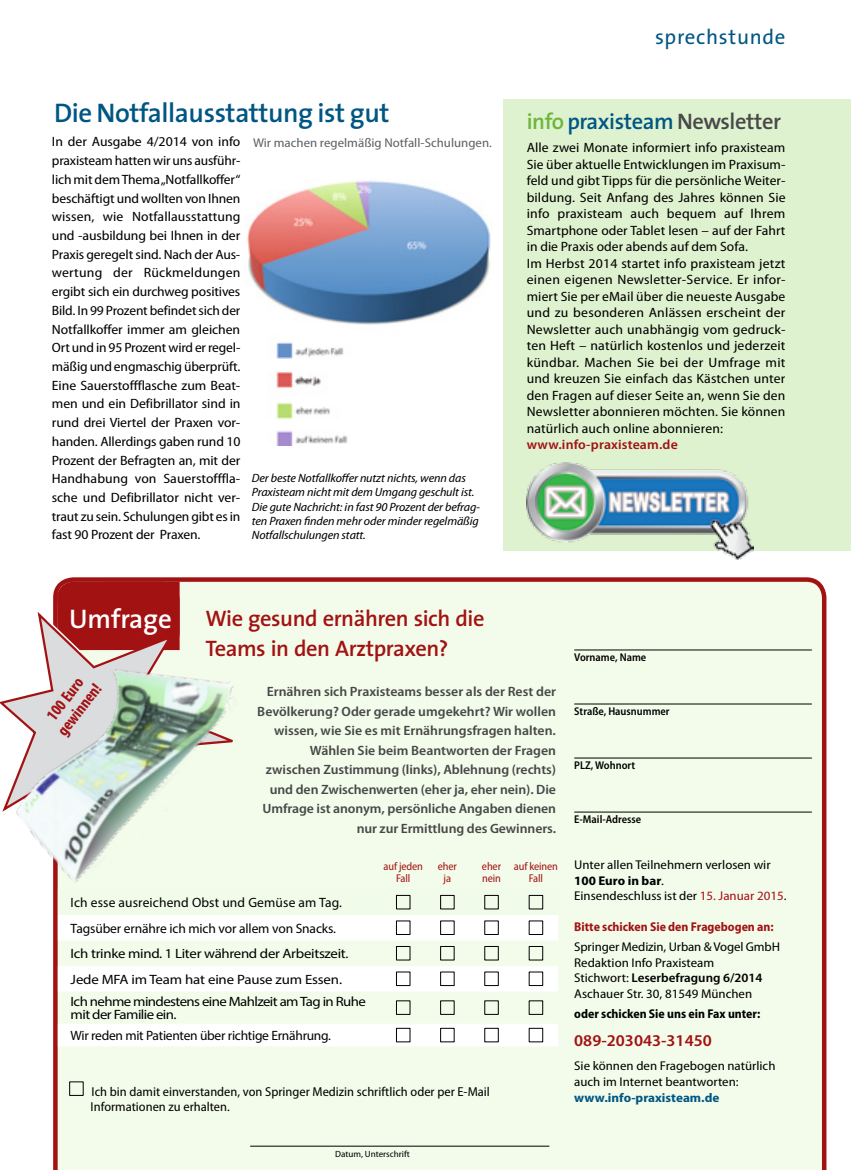
<style>
.page{position:relative;width:851px;height:1170px;background:#fff}
.page>*{position:absolute;margin:0;border:0;box-sizing:border-box;transform-origin:0 0}
._03_Head_18{font:600 27px "The Sans";letter-spacing:-.015em;color:#005683}
._09_Tabellen_head{font:600 27px "The Sans";letter-spacing:-.005em;color:#fff}
._09_Tabellen_head-2{font:600 22.5px/30px "The Sans";letter-spacing:-.02em;color:#a21213}
._03_Head_18-2{font:600 22.5px "The Sans";letter-spacing:-.02em;color:#005683}
._01_Rubrik{font:21px "The Sans";letter-spacing:.035em;color:#005683}
._09_Tabellen_head-3{font:700 condensed 16.65px/18px "Myriad Pro";color:#a21213;text-align:center}
._05_copy{font:600 semi-condensed 16.5px "Myriad Pro";color:#a21213;scale:1.1 1}
._06_Kasten{font:semi-condensed 13.5px/16.5px "Myriad Pro";color:#000;text-align:justify;scale:1.11 1}
._05_copy-2{font:semi-condensed 13.5px/18.8px "Myriad Pro";letter-spacing:-.01em;color:#000;text-align:justify;scale:1.11 1}
._05_copy-3{font:600 semi-condensed 13.5px/19.5px "Myriad Pro";letter-spacing:-.005em;color:#484849;text-align:right;scale:1.1 1}
._09_tab_Grundschrift{font:13.5px "Myriad Pro";letter-spacing:-.02em;color:#000}
._09_tab_Grundschrift-2{font:13.5px "Myriad Pro";letter-spacing:-.02em;color:#000;scale:1.1 1}
._09_tab_Grundschrift-3{font:13.5px/13.5px "Myriad Pro";letter-spacing:-.04em;color:#000;scale:1.1 1}
._09_tab_Grundschrift-4{font:13.5px "Myriad Pro";letter-spacing:.01em;color:#000}
._06_Kasten-2{font:600 semi-condensed 13.5px "Myriad Pro";letter-spacing:.01em;color:#a21213;scale:1.1 1}
._09_tab_Grundschrift-5{font:semi-condensed 12.9px/15px "Myriad Pro";color:#000;scale:1.05 1}
._05_copy-4{font:semi-condensed 12.75px/15.6px "Myriad Pro";color:#000;scale:1.1 1}
._05_copy-5{font:semi-condensed 12.75px "Myriad Pro";color:#5d6266;scale:1.1 1}
._05_copy-6{font:700 semi-condensed 12.75px "Myriad Pro";color:#a21213}
._05_copy-7{font:600 semi-condensed 12.75px "Myriad Pro";color:#000;scale:1.1 1}
._05_copy-8{font:700 semi-condensed 12.75px "Myriad Pro";color:#000}
._08_Bildunterschrift{font:italic semi-condensed 12px/14.2px "Myriad Pro";letter-spacing:-.01em;color:#000;scale:1.1 1}
._05_copy-9{font:600 semi-condensed 11.25px "Myriad Pro";color:#000}
._09_tab_Grundschrift-6{font:semi-condensed 11.25px/12px "Myriad Pro";letter-spacing:-.01em;color:#a21213;text-align:center}
._05_copy-10{font:semi-condensed 9px "Myriad Pro";color:#000;scale:1.1 1}
.s1{color:#6db53c}
.s2{color:#484849}
.s3{font-stretch:semi-condensed}
.s4{font-weight:700}
.s5{color:#a71018}
.s6{font-weight:400}
.s7{font-weight:700;color:#005683}
</style>
<div class="page">
<div style="left:53px;top:577px;width:773px;height:592px;background:#f3fcea"></div>
<div style="left:503px;top:99px;width:347px;height:452px;background:#dff2cf"></div>
<svg style="left:58px;top:889px;width:500px;height:51px"></svg>
<svg style="left:58px;top:965px;width:500px;height:81px"></svg>
<div style="left:396px;top:895px;width:14px;height:14px;border:1px solid #000"></div>
<div style="left:440px;top:895px;width:14px;height:14px;border:1px solid #000"></div>
<div style="left:528px;top:895px;width:15px;height:14px;border:1px solid #000"></div>
<div style="left:396px;top:946px;width:14px;height:14px;border:1px solid #000"></div>
<div style="left:440px;top:946px;width:14px;height:14px;border:1px solid #000"></div>
<div style="left:528px;top:946px;width:15px;height:14px;border:1px solid #000"></div>
<div style="left:396px;top:1027px;width:14px;height:15px;border:1px solid #000"></div>
<div style="left:440px;top:1027px;width:14px;height:15px;border:1px solid #000"></div>
<div style="left:528px;top:1027px;width:15px;height:15px;border:1px solid #000"></div>
<hr style="left:574px;top:649px;width:237px;height:1px;background:#000">
<hr style="left:574px;top:703px;width:237px;height:1px;background:#000">
<hr style="left:574px;top:757px;width:237px;height:1px;background:#000">
<hr style="left:574px;top:811px;width:237px;height:1px;background:#000">
<svg style="left:37px;top:608px;width:205px;height:12px"></svg>
<svg style="left:45px;top:581px;width:135px;height:39px;background:#a92627"></svg>
<div style="left:57px;top:581px;width:34px;height:33px;background:#a21213;border-radius:50%"></div>
<img style="left:0;top:620px;width:280px;height:274px">
<hr style="left:250px;top:1145px;width:299px;height:1px;background:#000">
<img style="left:526px;top:462px;width:227px;height:97px">
<img style="left:247px;top:180px;width:244px;height:266px">
<p class="_03_Head_18" style="left:54px;top:90px;width:337px">Die Notfallausstattung ist gut</p>
<p class="_05_copy-2" style="left:52px;top:133px;width:171px">In der Ausgabe 4/2014 von info praxisteam hatten wir uns ausführ&shy;lich mit dem Thema „Notfallkoffer“ beschäftigt und wollten von Ihnen wissen, wie Notfallausstattung und -ausbildung bei Ihnen in der Praxis geregelt sind. Nach der Aus&shy;wertung der Rückmeldungen ergibt sich ein durchweg positives Bild. In 99 Prozent befindet sich der Notfallkoffer immer am gleichen Ort und in 95 Prozent wird er regel&shy;mäßig und engmaschig überprüft.<br>Eine Sauerstoffflasche zum Beat&shy;men und ein Defibrillator sind in rund drei Viertel der Praxen vor&shy;handen. Allerdings gaben rund 10<br>Prozent der Befragten an, mit der Handhabung von Sauerstofffla&shy;sche und Defibrillator nicht ver&shy;traut zu sein. Schulungen gibt es in fast 90 Prozent der Praxen.</p>
<p class="_05_copy-5" style="left:253px;top:136px;width:219px">Wir machen regelmäßig Notfall-Schulungen.</p>
<p class="_08_Bildunterschrift" style="left:252px;top:471px;width:209px">Der beste Notfallkoffer nutzt nichts, wenn das Praxisteam nicht mit dem Umgang geschult ist.<br>Die gute Nachricht: in fast 90 Prozent der befrag&shy;ten Praxen finden mehr oder minder regelmäßig Notfallschulungen statt.</p>
<p class="_09_Tabellen_head" style="left:69px;top:596px;width:104px">Umfrage</p>
<p class="_09_Tabellen_head-2" style="left:205px;top:602px;width:280px">Wie gesund ernähren sich die<br>Teams in den Arztpraxen?</p>
<p class="_01_Rubrik" style="left:655px;top:19px;width:132px">sprechstunde</p>
<p class="_03_Head_18-2" style="left:526px;top:103px;width:256px"><span class="s1">info</span> praxisteam <span class="s2">Newsletter</span></p>
<p class="_06_Kasten" style="left:526px;top:140px;width:235px">Alle zwei Monate informiert info praxisteam Sie über aktuelle Entwicklungen im Praxisum&shy;feld und gibt Tipps für die persönliche Weiter&shy;bildung. Seit Anfang des Jahres können Sie info praxisteam auch bequem auf Ihrem Smartphone oder Tablet lesen – auf der Fahrt in die Praxis oder abends auf dem Sofa.</p>
<p class="_06_Kasten" style="left:526px;top:255px;width:235px">Im Herbst 2014 startet info praxisteam jetzt einen eigenen Newsletter-Service. Er infor&shy;miert Sie per eMail über die neueste Ausgabe und zu besonderen Anlässen erscheint der Newsletter auch unabhängig vom gedruck&shy;ten Heft – natürlich kostenlos und jederzeit kündbar. Machen Sie bei der Umfrage mit und kreuzen Sie einfach das Kästchen unter den Fragen auf dieser Seite an, wenn Sie den Newsletter abonnieren möchten. Sie können natürlich auch online abonnieren:</p>
<p class="_06_Kasten-2" style="left:526px;top:437px;width:139px">www.info-praxisteam.de</p>
<p class="_05_copy-9" style="left:574px;top:651px;width:74px">Vorname, Name</p>
<p class="_09_Tabellen_head-3" style="left:39px;top:716px;width:63px;rotate:-52deg">100 Euro gewinnen!</p>
<p class="_05_copy-3" style="left:257px;top:682px;width:273px">Ernähren sich Praxisteams besser als der Rest der Bevölkerung? Oder gerade umgekehrt? Wir wollen wissen, wie Sie es mit Ernährungsfragen halten.<br>Wählen Sie beim Beantworten der Fragen zwischen Zustimmung (links), Ablehnung (rechts) und den Zwischenwerten (eher ja, eher nein). Die Umfrage ist anonym, persönliche Angaben dienen nur zur Ermittlung des Gewinners.</p>
<p class="_09_tab_Grundschrift-6" style="left:383px;top:860px;width:41px">auf jeden<br>Fall</p>
<p class="_09_tab_Grundschrift-6" style="left:438px;top:860px;width:21px">eher ja</p>
<p class="_09_tab_Grundschrift-6" style="left:482px;top:860px;width:21px;text-align:left">eher nein</p>
<p class="_09_tab_Grundschrift-6" style="left:514px;top:860px;width:45px">auf keinen<br>Fall</p>
<p class="_09_tab_Grundschrift-4" style="left:71px;top:894px;width:273px">Ich esse ausreichend Obst und Gemüse am Tag.</p>
<p class="_09_tab_Grundschrift" style="left:71px;top:919px;width:267px">Tagsüber ernähre ich mich vor allem von Snacks.</p>
<p class="_09_tab_Grundschrift-2" style="left:71px;top:945px;width:254px">Ich trinke mind. 1 Liter während der Arbeitszeit<span class="s3">.</span></p>
<p class="_09_tab_Grundschrift-2" style="left:71px;top:970px;width:248px">Jede MFA im Team hat eine Pause zum Essen.</p>
<p class="_09_tab_Grundschrift-3" style="left:71px;top:994px;width:270px">Ich nehme mindestens eine Mahlzeit am Tag in Ruhe mit der Familie ein.</p>
<p class="_09_tab_Grundschrift" style="left:71px;top:1027px;width:262px">Wir reden mit Patienten über richtige Ernährung.</p>
<p class="_09_tab_Grundschrift-5" style="left:91px;top:1084px;width:382px">Ich bin damit einverstanden, von Springer Medizin schriftlich oder per E-Mail<br>Informationen zu erhalten.</p>
<p class="_05_copy-10" style="left:335px;top:1149px;width:70px">Datum, Unterschrift</p>
<p class="_05_copy-9" style="left:574px;top:705px;width:97px">Straße, Hausnummer</p>
<p class="_05_copy-9" style="left:574px;top:759px;width:62px">PLZ, Wohnort</p>
<p class="_05_copy-9" style="left:574px;top:813px;width:68px">E-Mail-Adresse</p>
<p class="_05_copy-4" style="left:574px;top:857px;width:194px">Unter allen Teilnehmern verlosen wir<br><span class="s4">100 Euro in bar</span>.<br>Einsendeschluss ist der <span class="s5">15. Januar 2015</span>.</p>
<p class="_05_copy-6" style="left:574px;top:919px;width:201px">Bitte schicken Sie den Fragebogen an:</p>
<p class="_05_copy-4" style="left:574px;top:939px;width:188px">Springer Medizin, Urban &amp; Vogel GmbH</p>
<p class="_05_copy-4" style="left:574px;top:954px;width:129px">Redaktion Info Praxisteam</p>
<p class="_05_copy-7" style="left:574px;top:971px;width:173px"><span class="s6">Stichwort:</span> Leserbefragung 6/2014</p>
<p class="_05_copy-4" style="left:574px;top:986px;width:163px">Aschauer Str. 30, 81549 München</p>
<p class="_05_copy-8" style="left:574px;top:1006px;width:187px">oder schicken Sie uns ein Fax unter:</p>
<p class="_05_copy" style="left:574px;top:1031px;width:126px">089-203043-31450</p>
<p class="_05_copy-4" style="left:574px;top:1058px;width:184px">Sie können den Fragebogen natürlich auch im Internet beantworten: <span class="s7">www.info-praxisteam.de</span></p>
</div>
